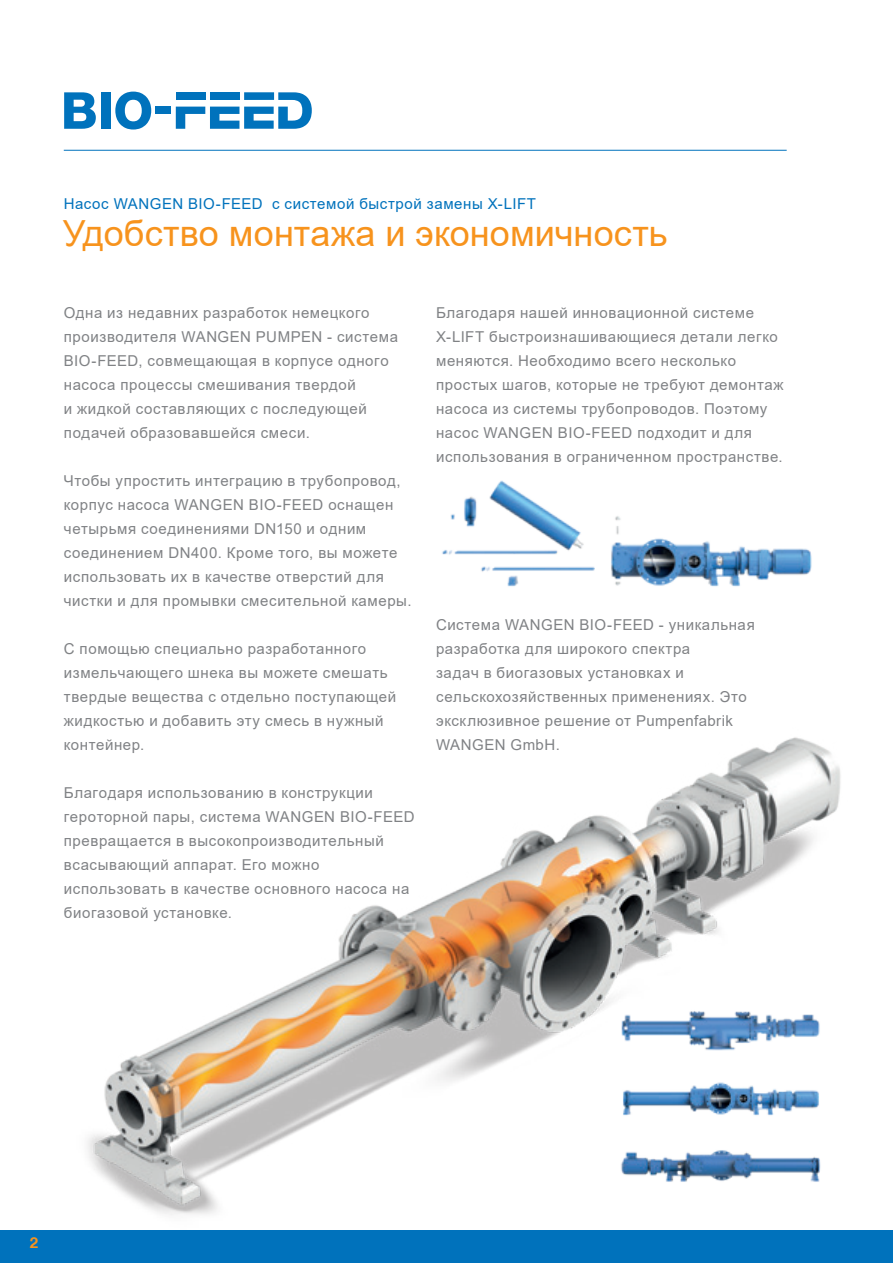
<style>
.page{position:relative;width:893px;height:1263px;background:#fff}
.page>*{position:absolute;margin:0;border:0;box-sizing:border-box;transform-origin:0 0}
.t1{font:36px "Arial";letter-spacing:.005em;color:#f7931d}
.t2{font:15px/24px "Arial";letter-spacing:.04em;color:#808285}
.t3{font:15px "Arial";letter-spacing:.04em;color:#0072bc}
.t4{font:700 15px "Helvetica Neue LT";color:#f7931d}
</style>
<div class="page">
<hr style="left:64px;top:150px;width:723px;height:1px;background:#0072bc">
<div style="left:0;top:1230px;width:893px;height:33px;background:#0072bc"></div>
<img style="left:87px;top:737px;width:754px;height:478px">
<img style="left:615px;top:1001px;width:210px;height:56px">
<img style="left:442px;top:480px;width:370px;height:107px">
<img style="left:611px;top:1077px;width:220px;height:43px">
<img style="left:617px;top:1141px;width:209px;height:50px">
<svg style="left:64px;top:92px;width:32px;height:37px"></svg>
<div style="left:101px;top:92px;width:9px;height:37px;background:#0072bc"></div>
<svg style="left:115px;top:92px;width:36px;height:38px"></svg>
<div style="left:155px;top:107px;width:16px;height:7px;background:#0072bc"></div>
<svg style="left:176px;top:92px;width:136px;height:37px"></svg>
<p class="t3" style="left:64px;top:193px;width:474px">Насос WANGEN BIO-FEED с системой быстрой замены X-LIFT</p>
<p class="t1" style="left:63px;top:209px;width:606px">Удобство монтажа и экономичность</p>
<p class="t2" style="left:64px;top:301px;width:336px">Одна из недавних разработок немецкого производителя WANGEN PUMPEN - система BIO-FEED, совмещающая в корпусе одного насоса процессы смешивания твердой<br>и жидкой составляющих с последующей подачей образовавшейся смеси.</p>
<p class="t2" style="left:64px;top:469px;width:349px">Чтобы упростить интеграцию в трубопровод, корпус насоса WANGEN BIO-FEED оснащен четырьмя соединениями DN150 и одним соединением DN400. Кроме того, вы можете использовать их в качестве отверстий для чистки и для промывки смесительной камеры.</p>
<p class="t2" style="left:64px;top:637px;width:334px">С помощью специально разработанного измельчающего шнека вы можете смешать твердые вещества с отдельно поступающей жидкостью и добавить эту смесь в нужный контейнер.</p>
<p class="t2" style="left:64px;top:781px;width:352px">Благодаря использованию в конструкции героторной пары, система WANGEN BIO-FEED превращается в высокопроизводительный всасывающий аппарат. Его можно использовать в качестве основного насоса на биогазовой установке.</p>
<p class="t2" style="left:436px;top:301px;width:349px">Благодаря нашей инновационной системе X-LIFT быстроизнашивающиеся детали легко меняются. Необходимо всего несколько простых шагов, которые не требуют демонтаж насоса из системы трубопроводов. Поэтому насос WANGEN BIO-FEED подходит и для использования в ограниченном пространстве.</p>
<p class="t2" style="left:436px;top:613px;width:320px">Система WANGEN BIO-FEED - уникальная разработка для широкого спектра<br>задач в биогазовых установках и сельскохозяйственных применениях. Это эксклюзивное решение от Pumpenfabrik<br>WANGEN GmbH.</p>
<p class="t4" style="left:30px;top:1233px;width:10px">2</p>
</div>
